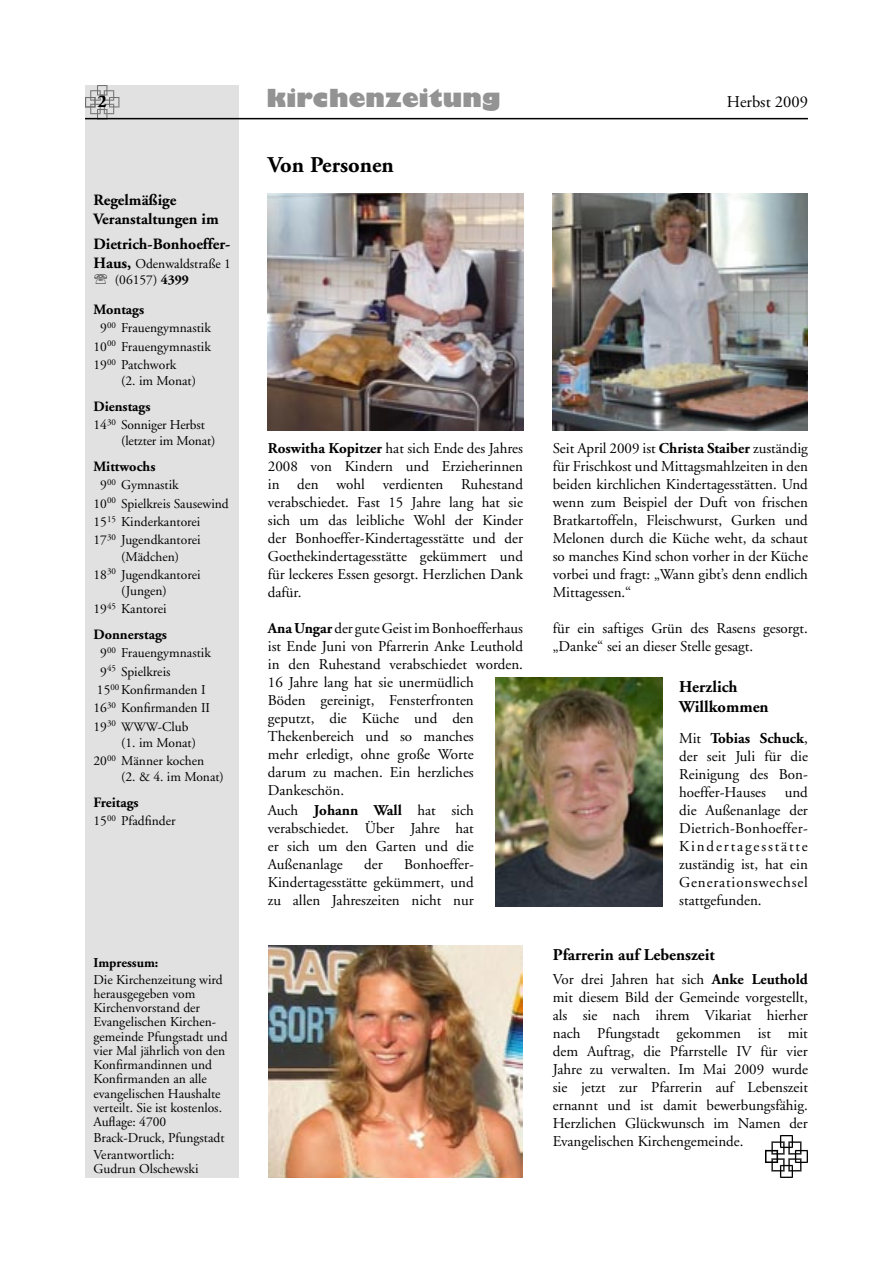
<style>
.page{position:relative;width:893px;height:1263px;background:#fff}
.page>*{position:absolute;margin:0;border:0;box-sizing:border-box;transform-origin:0 0}
.t1{font:800 27.3px "Chantilly UB";letter-spacing:.03em;color:#939393}
.t2{font:700 22.5px "Adobe Garamond";color:#000}
.t3{font:700 18px "Adobe Garamond";color:#000}
.t4{font:700 16.5px/19.8px "Adobe Garamond";color:#000}
.t5{font:16.5px "Adobe Garamond";color:#000}
.t6{font:700 15.75px/18.9px "Adobe Garamond";color:#000}
.t7{font:15px/18px "Adobe Garamond";color:#000;text-align:justify}
.t8{font:700 14.25px "Adobe Garamond";color:#000}
.t9{font:13.5px/14.2px "Adobe Garamond";color:#000}
.t10{font:700 13.5px "Adobe Garamond";color:#000}
.s1{font-weight:700;font-size:15.75px}
.s2{font-weight:700}
.s3{font-size:12.75px}
</style>
<div class="page">
<div style="left:85px;top:85px;width:153px;height:1093px;background:#e1e1e1"></div>
<hr style="left:85px;top:118px;width:723px;height:1px;background:#000">
<svg style="left:85px;top:85px;width:34px;height:33px"></svg>
<img style="left:268px;top:946px;width:255px;height:232px">
<img style="left:495px;top:677px;width:167px;height:229px">
<img style="left:553px;top:193px;width:255px;height:237px">
<img style="left:268px;top:193px;width:255px;height:237px">
<svg style="left:765px;top:1135px;width:43px;height:43px"></svg>
<p class="t3" style="left:98px;top:92px;width:11px">2</p>
<h1 class="t1" style="left:267px;top:82px;width:235px">kirchenzeitung</h1>
<p class="t5" style="left:727px;top:93px;width:82px">Herbst 2009</p>
<p class="t6" style="left:94px;top:191px;width:127px">Regelmäßige<br>Veranstaltungen im</p>
<p class="t6" style="left:94px;top:235px;width:138px">Dietrich-Bonhoeffer-</p>
<p class="t9" style="left:115px;top:256px;width:117px;line-height:16.2px;text-indent:-21px"><span class="s1">Haus,</span> Odenwaldstraße 1 (06157) <span class="s2">4399</span></p>
<p class="t8" style="left:94px;top:302px;width:52px">Montags</p>
<p class="t9" style="left:94px;top:319px;width:119px;line-height:18.3px;text-align:justify;text-indent:7px">9<sup>00</sup> Frauengymnastik 10<sup>00</sup> Frauengymnastik 19<sup>00</sup> Patchwork</p>
<p class="t9" style="left:121px;top:374px;width:76px">(2. im Monat)</p>
<p class="t8" style="left:94px;top:399px;width:58px">Dienstags</p>
<p class="t9" style="left:121px;top:417px;width:96px;line-height:16.2px;text-indent:-28px">14<sup>30</sup> Sonniger Herbst (letzter im Monat)</p>
<p class="t8" style="left:94px;top:459px;width:63px">Mittwochs</p>
<p class="t9" style="left:94px;top:476px;width:137px;line-height:18.3px;text-indent:7px">9<sup>00</sup> Gymnastik<br>10<sup>00</sup> Spielkreis Sausewind<br>15<sup>15</sup> Kinderkantorei<br>17<sup>30</sup> Jugendkantorei</p>
<p class="t9" style="left:94px;top:547px;width:108px;line-height:18.3px;text-align:center">(Mädchen)<br>18<sup>30</sup> Jugendkantorei</p>
<p class="t9" style="left:94px;top:582px;width:75px;line-height:18.3px;text-align:right">(Jungen)<br>19<sup>45</sup> Kantorei</p>
<p class="t8" style="left:94px;top:627px;width:75px">Donnerstags</p>
<p class="t9" style="left:100px;top:646px;width:112px">9<sup>00</sup> Frauengymnastik</p>
<p class="t9" style="left:100px;top:665px;width:72px">9<sup>45</sup> Spielkreis</p>
<p class="t9" style="left:97px;top:683px;width:110px">15<sup>00</sup> Konfirmanden I</p>
<p class="t9" style="left:94px;top:701px;width:118px">16<sup>30</sup> Konfirmanden II</p>
<p class="t9" style="left:94px;top:720px;width:97px">19<sup>30</sup> <span class="s3">WWW</span>-Club</p>
<p class="t9" style="left:94px;top:734px;width:112px;line-height:18.3px;text-indent:28px">(1. im Monat)<br>20<sup>00</sup> Männer kochen</p>
<p class="t9" style="left:121px;top:770px;width:104px">(2. &amp; 4. im Monat)</p>
<p class="t8" style="left:94px;top:795px;width:47px">Freitags</p>
<p class="t9" style="left:94px;top:814px;width:84px">15<sup>00</sup> Pfadfinder</p>
<p class="t10" style="left:94px;top:955px;width:66px">Impressum:</p>
<p class="t9" style="left:94px;top:972px;width:136px">Die Kirchenzeitung wird herausgegeben vom<br>Kirchenvorstand der<br>Evangelischen Kirchen&shy;gemeinde Pfungstadt und vier Mal jährlich von den<br>Konfirmandinnen und<br>Konfirmanden an alle evangelischen Haushalte verteilt. Sie ist kostenlos.<br>Auflage: 4700</p>
<p class="t9" style="left:94px;top:1130px;width:133px;line-height:16.4px">Brack-Druck, Pfungstadt<br>Verantwortlich:</p>
<p class="t9" style="left:94px;top:1162px;width:106px">Gudrun Olschewski</p>
<h2 class="t2" style="left:268px;top:152px;width:128px">Von Personen</h2>
<p class="t7" style="left:268px;top:439px;width:257px"><span class="s2">Roswitha Kopitzer</span> hat sich Ende des Jahres 2008 von Kindern und Erzieherinnen in den wohl verdienten Ruhestand verabschiedet. Fast 15 Jahre lang hat sie sich um das leibliche Wohl der Kinder der Bonhoeffer-Kindertagesstätte und der Goethekindertagesstätte gekümmert und für leckeres Essen gesorgt. Herzlichen Dank dafür.</p>
<p class="t7" style="left:553px;top:439px;width:257px">Seit April 2009 ist <span class="s2">Christa Staiber</span> zuständig für Frischkost und Mittagsmahlzeiten in den beiden kirchlichen Kindertagesstätten. Und wenn zum Beispiel der Duft von frischen Bratkartoffeln, Fleischwurst, Gurken und Melonen durch die Küche weht, da schaut so manches Kind schon vorher in der Küche vorbei und fragt: „Wann gibt’s denn endlich Mittagessen.“</p>
<p class="t7" style="left:268px;top:619px;width:257px;text-align:left"><span class="s2">Ana Ungar</span> der gute Geist im Bonhoefferhaus ist Ende Juni von Pfarrerin Anke Leuthold in den Ruhestand verabschiedet worden.<br>16 Jahre lang hat sie unermüdlich<br>Böden gereinigt, Fensterfronten geputzt, die Küche und den<br>Thekenbereich und so manches<br>mehr erledigt, ohne große Worte<br>darum zu machen. Ein herzliches<br>Dankeschön.</p>
<p class="t7" style="left:268px;top:802px;width:207px">Auch <span class="s2">Johann Wall</span> hat sich verabschiedet. Über Jahre hat er sich um den Garten und die Außenanlage</p>
<p class="t7" style="left:553px;top:619px;width:257px">für ein saftiges Grün des Rasens gesorgt. „Danke“ sei an dieser Stelle gesagt.</p>
<p class="t4" style="left:679px;top:677px;width:91px">Herzlich<br>Willkommen</p>
<p class="t7" style="left:679px;top:729px;width:130px">Mit <span class="s2">Tobias Schuck</span>, der seit Juli für die Reinigung des Bon&shy;hoeffer-Hauses</p>
<p class="t7" style="left:679px;top:783px;width:130px;text-indent:106px">und die Außenanlage der Dietrich-Bonhoeffer-Kindertagesstätte zuständig ist, hat ein Generationswechsel stattgefunden.</p>
<p class="t4" style="left:553px;top:945px;width:164px">Pfarrerin auf Lebenszeit</p>
<p class="t7" style="left:553px;top:971px;width:257px">Vor drei Jahren hat sich <span class="s2">Anke Leuthold </span>mit diesem Bild der Gemeinde vorgestellt, als sie nach ihrem Vikariat hierher nach Pfungstadt gekommen ist mit dem Auftrag, die Pfarrstelle IV für vier Jahre zu verwalten. Im Mai 2009 wurde sie jetzt zur Pfarrerin auf Lebenszeit ernannt und ist damit bewerbungsfähig.<br>Herzlichen Glückwunsch im Namen der Evangelischen Kirchengemeinde.</p>
<p class="t7" style="left:268px;top:856px;width:207px;text-indent:136px">Bonhoeffer-Kindertagesstätte gekümmert, und zu allen Jahreszeiten nicht nur</p>
<p class="t7" style="left:364px;top:856px;width:20px">der</p>
</div>
